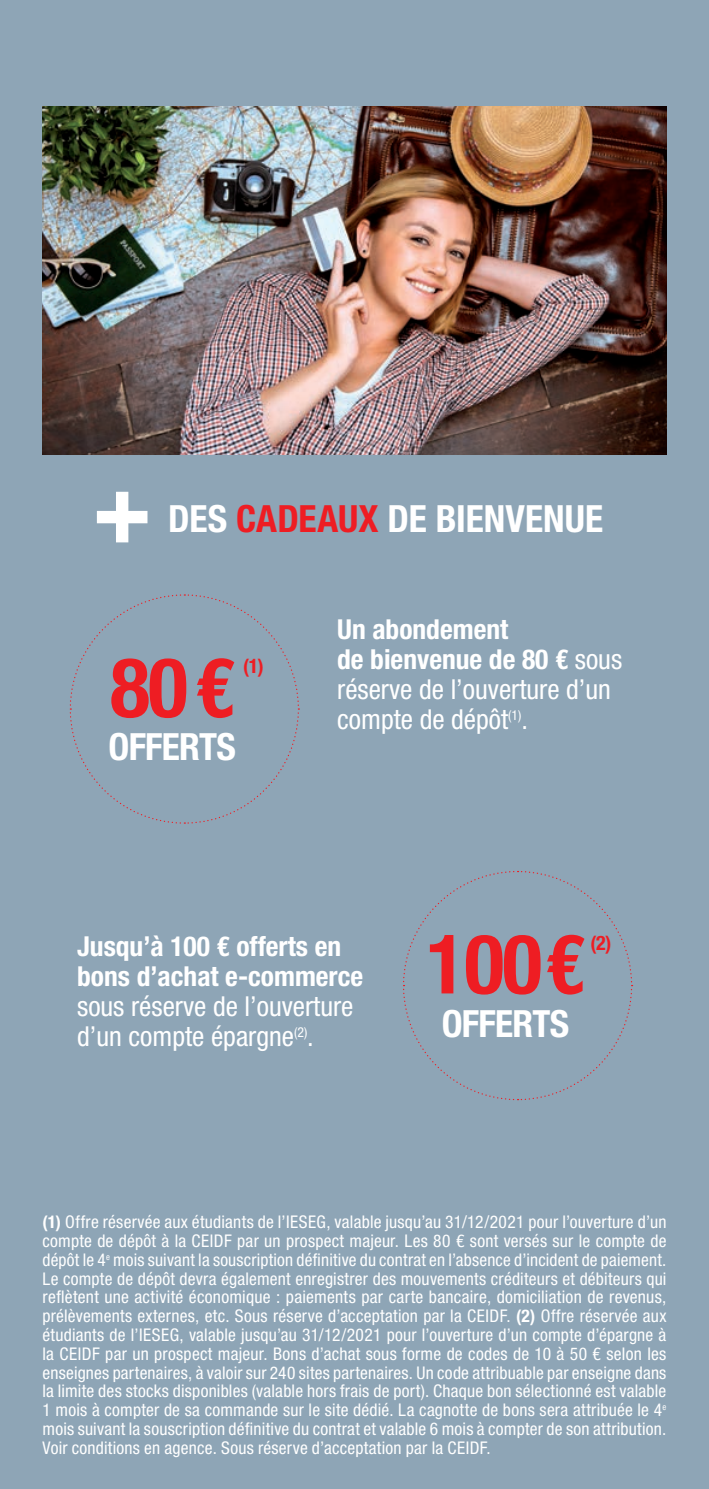
<style>
.page{position:relative;width:709px;height:1489px;background:#fff}
.page>*{position:absolute;margin:0;border:0;box-sizing:border-box;transform-origin:0 0}
.t1{font:700 condensed 100px "Helvetica Neue LT Pro";color:#fff}
.t2{font:700 condensed 82.5px "Helvetica Neue LT Pro";color:#ee1d23}
.t3{font:700 condensed 37.5px "Helvetica Neue LT Pro";letter-spacing:-.01em;color:#fff}
.t4{font:condensed 27.5px/30px "Helvetica Neue LT Pro";color:#fff}
.t5{font:700 condensed 20px "Helvetica Neue LT Pro";color:#ee1d23}
.t6{font:condensed 17.5px/18.8px "Helvetica Neue LT Pro";letter-spacing:.015em;color:#fff;text-align:justify}
.s1{color:#ee1d23}
.s2{font-weight:700}
</style>
<div class="page">
<div style="left:0;top:0;width:709px;height:1488px;background:#8ea5b6"></div>
<svg style="left:403px;top:871px;width:230px;height:229px"></svg>
<svg style="left:69px;top:594px;width:230px;height:230px"></svg>
<img style="left:43px;top:106px;width:623px;height:348px">
<p class="t1" style="left:92px;top:447px;width:61px">+</p>
<p class="t3" style="left:168px;top:496px;width:436px">DES <span class="s1">CADEAUX</span> DE BIENVENUE</p>
<p class="t2" style="left:110px;top:638px;width:126px">80€</p>
<p class="t3" style="left:109px;top:724px;width:129px">OFFERTS</p>
<p class="t5" style="left:243px;top:654px;width:22px">(1)</p>
<p class="t4" style="left:337px;top:613px;width:286px"><span class="s2">Un abondement<br>de bienvenue de 80 €</span> sous réserve de l’ouverture d’un compte de dépôt<sup>(1)</sup>.</p>
<p class="t4" style="left:77px;top:930px;width:287px"><span class="s2">Jusqu’à 100 € offerts en bons d’achat e-commerce </span>sous réserve de l’ouverture d’un compte épargne<sup>(2)</sup>.</p>
<p class="t2" style="left:426px;top:914px;width:159px">100€</p>
<p class="t3" style="left:442px;top:1000px;width:129px">OFFERTS</p>
<p class="t5" style="left:590px;top:930px;width:22px">(2)</p>
<p class="t6" style="left:43px;top:1212px;width:625px"><span class="s2">(1)</span> Offre réservée aux étudiants de l’IESEG, valable jusqu’au 31/12/2021 pour l’ouverture d’un compte de dépôt à la CEIDF par un prospect majeur. Les 80 € sont versés sur le compte de dépôt le 4<sup>e</sup> mois suivant la souscription définitive du contrat en l’absence d’incident de paiement.<br>Le compte de dépôt devra également enregistrer des mouvements créditeurs et débiteurs qui reflètent une activité économique : paiements par carte bancaire, domiciliation de revenus, prélèvements externes, etc. Sous réserve d’acceptation par la CEIDF. <span class="s2">(2)</span> Offre réservée aux étudiants de l’IESEG, valable jusqu’au 31/12/2021 pour l’ouverture d’un compte d’épargne à la CEIDF par un prospect majeur. Bons d’achat sous forme de codes de 10 à 50 € selon les enseignes partenaires, à valoir sur 240 sites partenaires. Un code attribuable par enseigne dans la limite des stocks disponibles (valable hors frais de port). Chaque bon sélectionné est valable 1 mois à compter de sa commande sur le site dédié. La cagnotte de bons sera attribuée le 4<sup>e </sup>mois suivant la souscription définitive du contrat et valable 6 mois à compter de son attribution.<br>Voir conditions en agence. Sous réserve d’acceptation par la CEIDF.</p>
</div>
